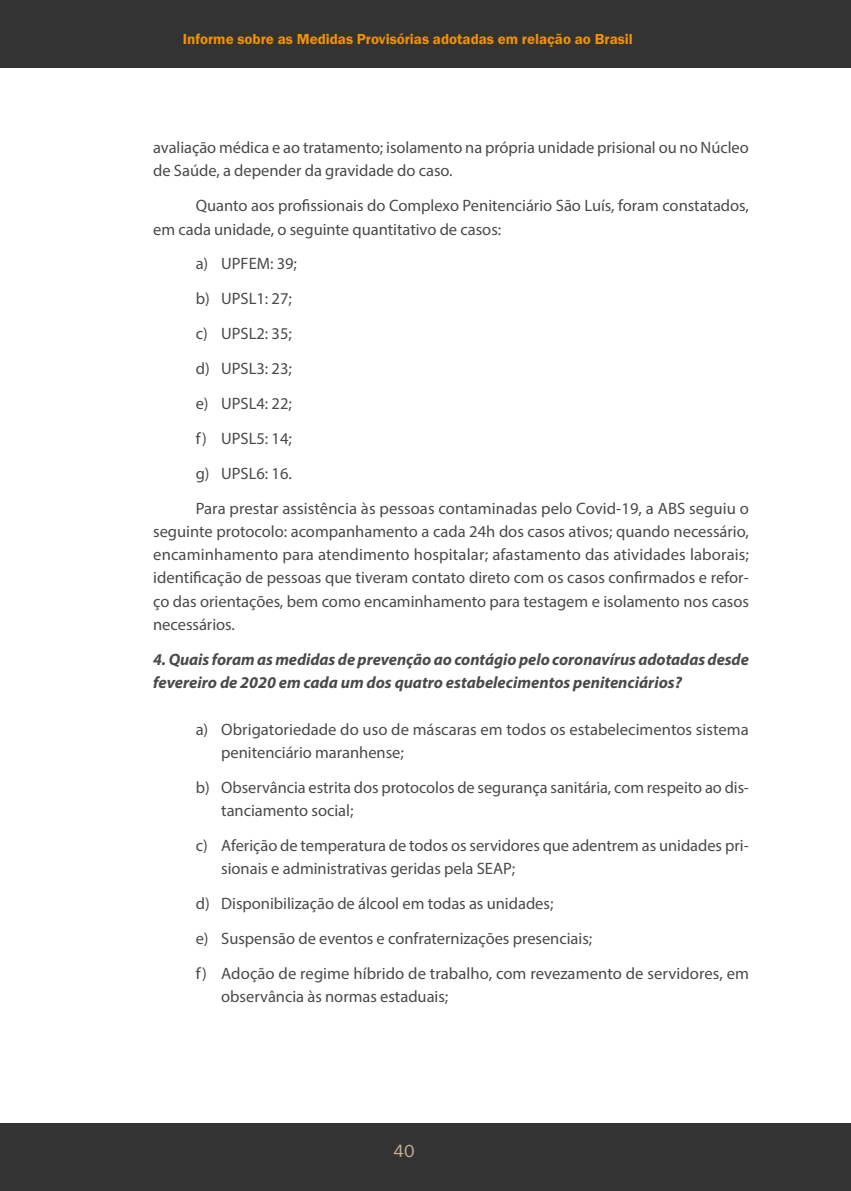
<style>
.page{position:relative;width:851px;height:1191px;background:#fff}
.page>*{position:absolute;margin:0;border:0;box-sizing:border-box;transform-origin:0 0}
.t1{font:18px "Franklin Gothic URW Boo";color:#c7b299}
.Texto_questionario{font:16.5px/23.2px "Myriad Pro";color:#4a4a49}
.Identado-questionari{font:16.5px/23.2px "Myriad Pro";color:#4a4a49}
.pergunta_questionari{font:italic 700 16.5px/23.2px "Myriad Pro";letter-spacing:-.005em;color:#4a4a49}
.t2{font:15px "Franklin Gothic URW Dem";color:#f39200}
</style>
<div class="page">
<div style="left:0;top:0;width:850px;height:68px;background:#333"></div>
<div style="left:0;top:1123px;width:850px;height:68px;background:#333"></div>
<p class="t2" style="left:183px;top:30px;width:451px">Informe sobre as Medidas Provisórias adotadas em relação ao Brasil</p>
<p class="Texto_questionario" style="left:153px;top:136px;width:597px">avaliação médica e ao tratamento; isolamento na própria unidade prisional ou no Núcleo de Saúde, a depender da gravidade do caso.</p>
<p class="Texto_questionario" style="left:153px;top:194px;width:597px;text-indent:43px">Quanto aos profissionais do Complexo Penitenciário São Luís, foram constatados, em cada unidade, o seguinte quantitativo de casos:</p>
<p class="Identado-questionari" style="left:196px;top:252px;width:103px">a) UPFEM: 39;</p>
<p class="Identado-questionari" style="left:196px;top:287px;width:98px">b) UPSL1: 27;</p>
<p class="Identado-questionari" style="left:196px;top:322px;width:98px">c) UPSL2: 35;</p>
<p class="Identado-questionari" style="left:196px;top:357px;width:98px">d) UPSL3: 23;</p>
<p class="Identado-questionari" style="left:196px;top:391px;width:98px">e) UPSL4: 22;</p>
<p class="Identado-questionari" style="left:196px;top:426px;width:98px">f) UPSL5: 14;</p>
<p class="Identado-questionari" style="left:196px;top:461px;width:98px">g) UPSL6: 16.</p>
<p class="Texto_questionario" style="left:153px;top:496px;width:597px;text-align:justify;text-indent:43px">Para prestar assistência às pessoas contaminadas pelo Covid-19, a ABS seguiu o seguinte protocolo: acompanhamento a cada 24h dos casos ativos; quando necessário, encaminhamento para atendimento hospitalar; afastamento das atividades laborais; identificação de pessoas que tiveram contato direto com os casos confirmados e refor&shy;ço das orientações, bem como encaminhamento para testagem e isolamento nos casos necessários.</p>
<p class="pergunta_questionari" style="left:153px;top:647px;width:597px">4. Quais foram as medidas de prevenção ao contágio pelo coronavírus adotadas desde fevereiro de 2020 em cada um dos quatro estabelecimentos penitenciários?</p>
<p class="Identado-questionari" style="left:221px;top:717px;width:529px;text-indent:-26px">a) Obrigatoriedade do uso de máscaras em todos os estabelecimentos sistema penitenciário maranhense;</p>
<p class="Identado-questionari" style="left:221px;top:775px;width:529px;text-indent:-26px">b) Observância estrita dos protocolos de segurança sanitária, com respeito ao dis&shy;tanciamento social;</p>
<p class="Identado-questionari" style="left:221px;top:833px;width:529px;text-indent:-26px">c) Aferição de temperatura de todos os servidores que adentrem as unidades pri&shy;sionais e administrativas geridas pela SEAP;</p>
<p class="Identado-questionari" style="left:196px;top:891px;width:359px">d) Disponibilização de álcool em todas as unidades;</p>
<p class="Identado-questionari" style="left:196px;top:926px;width:398px">e) Suspensão de eventos e confraternizações presenciais;</p>
<p class="Identado-questionari" style="left:221px;top:961px;width:529px;text-indent:-26px">f) Adoção de regime híbrido de trabalho, com revezamento de servidores, em observância às normas estaduais;</p>
<p class="t1" style="left:393px;top:1139px;width:23px">40</p>
</div>
